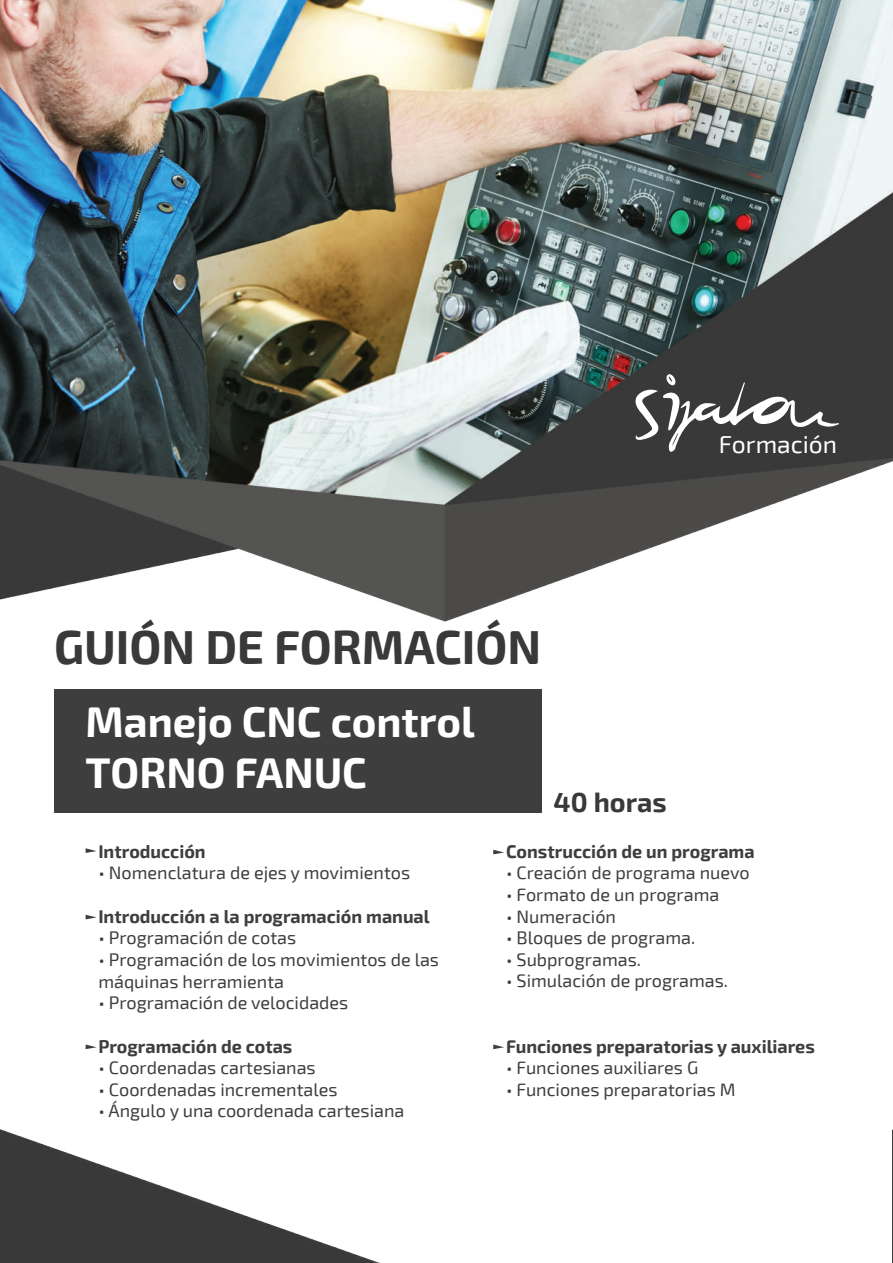
<style>
.page{position:relative;width:893px;height:1263px;background:#fff}
.page>*{position:absolute;margin:0;border:0;box-sizing:border-box;transform-origin:0 0}
.t1{font:700 46.65px "Exo 2";color:#383938}
.t2{font:700 42px/50.4px "Exo 2";color:#fff}
.t3{font:700 27px "Exo 2";color:#383938}
.t4{font:24.6px "Exo 2";color:#fff}
.t5{font:18px/21.6px "Exo 2";color:#3e3e3f}
.t6{font:700 18px "Exo 2";color:#3e3e3f}
</style>
<div class="page">
<img style="left:0;top:0;width:893px;height:1263px">
<div style="left:54px;top:689px;width:487px;height:123px;background:#3e3e3f"></div>
<svg style="left:632px;top:374px;width:207px;height:78px;background:#575857"></svg>
<svg style="left:86px;top:848px;width:11px;height:5px"></svg>
<svg style="left:86px;top:915px;width:11px;height:4px"></svg>
<svg style="left:86px;top:1044px;width:11px;height:5px"></svg>
<svg style="left:493px;top:850px;width:11px;height:4px"></svg>
<svg style="left:493px;top:1044px;width:11px;height:5px"></svg>
<svg style="left:892px;top:1052px;width:1px;height:211px"></svg>
<h3 class="t4" style="left:719px;top:430px;width:120px">Formación</h3>
<h1 class="t1" style="left:54px;top:620px;width:489px">GUIÓN DE FORMACIÓN</h1>
<h2 class="t2" style="left:86px;top:698px;width:391px">Manejo CNC control<br>TORNO FANUC</h2>
<h3 class="t3" style="left:554px;top:787px;width:114px">40 horas</h3>
<p class="t6" style="left:98px;top:841px;width:109px">Introducción</p>
<p class="t5" style="left:98px;top:862px;width:313px">• Nomenclatura de ejes y movimientos</p>
<p class="t6" style="left:98px;top:906px;width:333px">Introducción a la programación manual</p>
<p class="t5" style="left:98px;top:927px;width:199px">• Programación de cotas</p>
<p class="t5" style="left:98px;top:949px;width:342px">• Programación de los movimientos de las máquinas herramienta</p>
<p class="t5" style="left:98px;top:992px;width:251px">• Programación de velocidades</p>
<p class="t6" style="left:98px;top:1035px;width:196px">Programación de cotas</p>
<p class="t5" style="left:98px;top:1057px;width:219px">• Coordenadas cartesianas</p>
<p class="t5" style="left:98px;top:1079px;width:241px">• Coordenadas incrementales</p>
<p class="t5" style="left:98px;top:1100px;width:307px">• Ángulo y una coordenada cartesiana</p>
<p class="t6" style="left:506px;top:841px;width:250px">Construcción de un programa</p>
<p class="t5" style="left:506px;top:862px;width:245px">• Creación de programa nuevo</p>
<p class="t5" style="left:506px;top:884px;width:215px">• Formato de un programa</p>
<p class="t5" style="left:506px;top:906px;width:111px">• Numeración</p>
<p class="t5" style="left:506px;top:927px;width:191px">• Bloques de programa.</p>
<p class="t5" style="left:506px;top:949px;width:136px">• Subprogramas.</p>
<p class="t5" style="left:506px;top:970px;width:224px">• Simulación de programas.</p>
<p class="t6" style="left:506px;top:1035px;width:310px">Funciones preparatorias y auxiliares</p>
<p class="t5" style="left:506px;top:1057px;width:194px">• Funciones auxiliares G</p>
<p class="t5" style="left:506px;top:1079px;width:231px">• Funciones preparatorias M</p>
</div>
